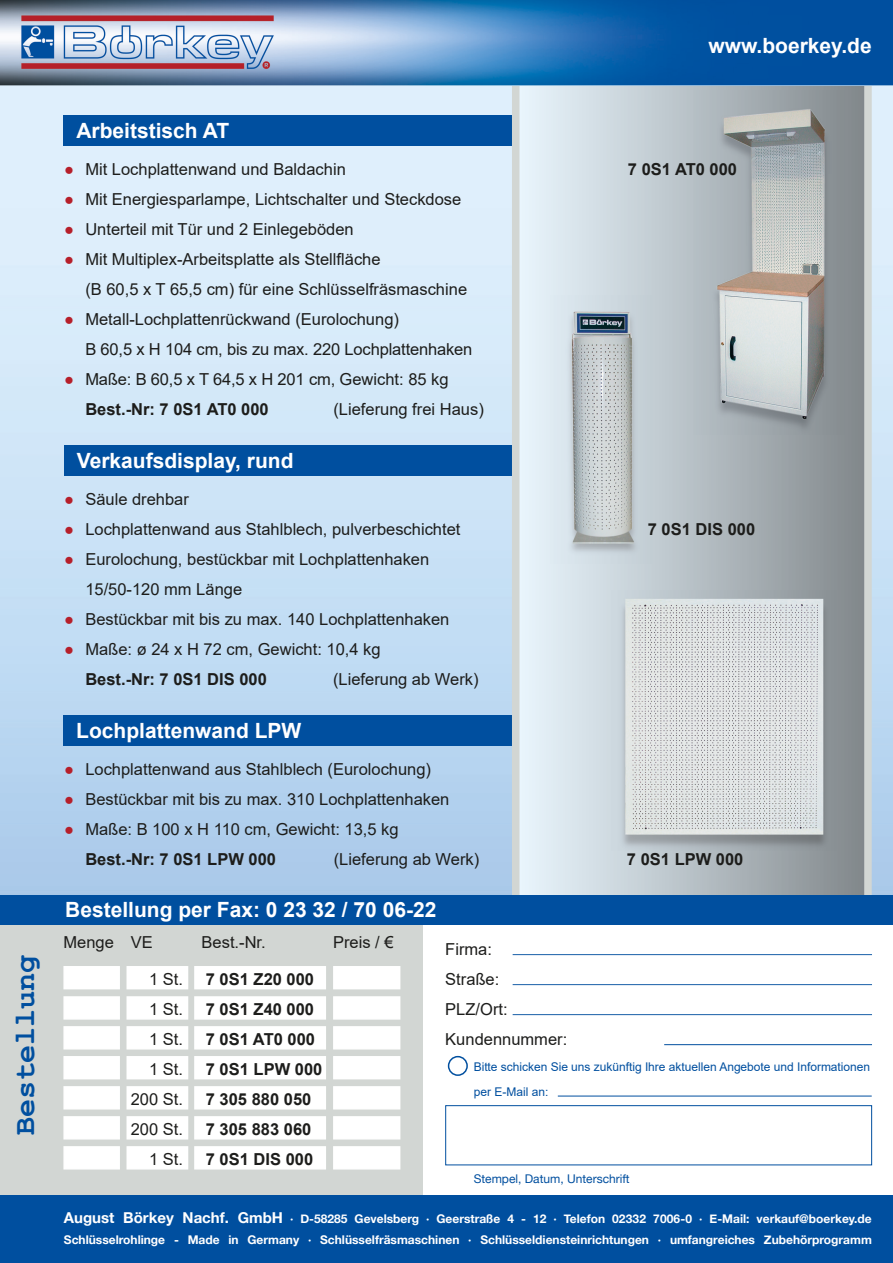
<style>
.page{position:relative;width:893px;height:1263px;background:#fff}
.page>*{position:absolute;margin:0;border:0;box-sizing:border-box;transform-origin:0 0}
.t1{font:700 30px "Courier New";color:#004f9f}
.t2{font:700 21px "Arial";color:#fff}
.t3{font:16.5px/30px "Arial";color:#1d1d1b}
.t4{font:700 16.5px/30px "Arial";color:#1d1d1b}
.t5{font:700 12px/21px "Helvetica Neue";color:#fff}
.t6{font:12px/25.5px "Arial";color:#004f9f}
.t7{font:12px "Helvetica Neue";color:#004f9f}
.s1{color:#b61f2a}
.s2{font-weight:700}
.s3{font-size:15px}
</style>
<div class="page">
<img style="left:0;top:85px;width:893px;height:810px">
<div style="left:64px;top:115px;width:449px;height:30px;background:#004f9f"></div>
<div style="left:64px;top:445px;width:449px;height:30px;background:#004f9f"></div>
<div style="left:63px;top:715px;width:450px;height:30px;background:#004f9f"></div>
<div style="left:0;top:921px;width:423px;height:342px;background:#d2d6d3"></div>
<div style="left:194px;top:996px;width:132px;height:24px;background:#fff;border:2px solid #fff"></div>
<div style="left:194px;top:1026px;width:132px;height:23px;background:#fff"></div>
<div style="left:194px;top:1056px;width:132px;height:23px;background:#fff"></div>
<div style="left:194px;top:1086px;width:132px;height:23px;background:#fff"></div>
<div style="left:194px;top:1116px;width:132px;height:23px;background:#fff"></div>
<div style="left:194px;top:1146px;width:132px;height:23px;background:#fff"></div>
<div style="left:126px;top:996px;width:62px;height:24px;background:#fff;border:2px solid #fff"></div>
<div style="left:126px;top:1026px;width:62px;height:23px;background:#fff"></div>
<div style="left:126px;top:1056px;width:62px;height:23px;background:#fff"></div>
<div style="left:126px;top:1086px;width:62px;height:23px;background:#fff"></div>
<div style="left:126px;top:1116px;width:62px;height:23px;background:#fff"></div>
<div style="left:126px;top:1146px;width:62px;height:23px;background:#fff"></div>
<div style="left:63px;top:996px;width:57px;height:24px;background:#fff;border:2px solid #fff"></div>
<div style="left:63px;top:1026px;width:57px;height:23px;background:#fff"></div>
<div style="left:63px;top:1056px;width:57px;height:23px;background:#fff"></div>
<div style="left:63px;top:1086px;width:57px;height:23px;background:#fff"></div>
<div style="left:63px;top:1116px;width:57px;height:23px;background:#fff"></div>
<div style="left:63px;top:1146px;width:57px;height:23px;background:#fff"></div>
<div style="left:333px;top:996px;width:67px;height:24px;background:#fff;border:2px solid #fff"></div>
<div style="left:333px;top:1026px;width:67px;height:23px;background:#fff"></div>
<div style="left:333px;top:1056px;width:67px;height:23px;background:#fff"></div>
<div style="left:333px;top:1086px;width:67px;height:23px;background:#fff"></div>
<div style="left:333px;top:1116px;width:67px;height:23px;background:#fff"></div>
<div style="left:333px;top:1146px;width:67px;height:23px;background:#fff"></div>
<svg style="left:521px;top:85px;width:342px;height:810px;background:#bdc7cd"></svg>
<div style="left:512px;top:55px;width:360px;height:851px;border:8px solid #d2d6d3"></div>
<img style="left:0;top:0;width:893px;height:85px">
<div style="left:0;top:1195px;width:893px;height:68px;background:#004f9f"></div>
<div style="left:445px;top:1105px;width:427px;height:60px;border:1px solid #004f9f"></div>
<hr style="left:513px;top:984px;width:359px;height:1px;background:#004f9f">
<hr style="left:513px;top:954px;width:359px;height:1px;background:#004f9f">
<hr style="left:513px;top:1014px;width:359px;height:1px;background:#004f9f">
<hr style="left:664px;top:1044px;width:208px;height:1px;background:#004f9f">
<hr style="left:558px;top:1096px;width:314px;height:1px;background:#004f9f">
<div style="left:448px;top:1056px;width:20px;height:20px;border:2px solid #004f9f;border-radius:50%"></div>
<div style="left:0;top:895px;width:893px;height:30px;background:#004f9f"></div>
<img style="left:612px;top:591px;width:225px;height:260px">
<img style="left:693px;top:90px;width:151px;height:345px">
<img style="left:551px;top:295px;width:102px;height:269px">
<div style="left:194px;top:966px;width:132px;height:23px;background:#fff"></div>
<div style="left:126px;top:966px;width:62px;height:23px;background:#fff"></div>
<div style="left:63px;top:966px;width:57px;height:23px;background:#fff"></div>
<div style="left:333px;top:966px;width:67px;height:23px;background:#fff"></div>
<p class="t2" style="left:708px;top:30px;width:165px">www.boerkey.de</p>
<h1 class="t1" style="left:6px;top:1135px;width:181px;rotate:-90deg">Bestellung</h1>
<p class="t2" style="left:76px;top:115px;width:154px">Arbeitstisch AT</p>
<p class="t3" style="left:64px;top:154px;width:283px"><span class="s1">●</span> Mit Lochplattenwand und Baldachin</p>
<p class="t3" style="left:64px;top:184px;width:399px"><span class="s1">●</span> Mit Energiesparlampe, Lichtschalter und Steckdose</p>
<p class="t3" style="left:64px;top:214px;width:291px"><span class="s1">●</span> Unterteil mit Tür und 2 Einlegeböden</p>
<p class="t3" style="left:85px;top:244px;width:383px;text-indent:-21px"><span class="s1">●</span> Mit Multiplex-Arbeitsplatte als Stellfläche<br>(B 60,5 x T 65,5 cm) für eine Schlüsselfräsmaschine</p>
<p class="t3" style="left:85px;top:304px;width:389px;text-indent:-21px"><span class="s1">●</span> Metall-Lochplattenrückwand (Eurolochung)<br>B 60,5 x H 104 cm, bis zu max. 220 Lochplattenhaken</p>
<p class="t3" style="left:85px;top:364px;width:365px;text-indent:-21px"><span class="s1">●</span> Maße: B 60,5 x T 64,5 x H 201 cm, Gewicht: 85 kg<br><span class="s2">Best.-Nr: 7 0S1 AT0 000</span></p>
<p class="t3" style="left:333px;top:394px;width:152px">(Lieferung frei Haus)</p>
<p class="t2" style="left:77px;top:445px;width:218px">Verkaufsdisplay, rund</p>
<p class="t3" style="left:64px;top:484px;width:126px"><span class="s1">●</span> Säule drehbar</p>
<p class="t3" style="left:64px;top:514px;width:398px"><span class="s1">●</span> Lochplattenwand aus Stahlblech, pulverbeschichtet</p>
<p class="t3" style="left:85px;top:544px;width:345px;text-indent:-21px"><span class="s1">●</span> Eurolochung, bestückbar mit Lochplattenhaken<br>15/50-120 mm Länge</p>
<p class="t3" style="left:64px;top:604px;width:387px"><span class="s1">●</span> Bestückbar mit bis zu max. 140 Lochplattenhaken</p>
<p class="t3" style="left:85px;top:634px;width:297px;text-indent:-21px"><span class="s1">●</span> Maße: ø 24 x H 72 cm, Gewicht: 10,4 kg<br><span class="s2">Best.-Nr: 7 0S1 DIS 000</span></p>
<p class="t3" style="left:333px;top:664px;width:147px">(Lieferung ab Werk)</p>
<p class="t2" style="left:76px;top:715px;width:227px">Lochplattenwand LPW</p>
<p class="t4" style="left:628px;top:154px;width:111px">7 0S1 AT0 000</p>
<p class="t4" style="left:648px;top:514px;width:109px">7 0S1 DIS 000</p>
<p class="t3" style="left:64px;top:754px;width:369px"><span class="s1">●</span> Lochplattenwand aus Stahlblech (Eurolochung)</p>
<p class="t3" style="left:64px;top:784px;width:387px"><span class="s1">●</span> Bestückbar mit bis zu max. 310 Lochplattenhaken</p>
<p class="t3" style="left:85px;top:814px;width:315px;text-indent:-21px"><span class="s1">●</span> Maße: B 100 x H 110 cm, Gewicht: 13,5 kg<br><span class="s2">Best.-Nr: 7 0S1 LPW 000</span></p>
<p class="t3" style="left:334px;top:844px;width:147px">(Lieferung ab Werk)</p>
<p class="t4" style="left:627px;top:844px;width:118px">7 0S1 LPW 000</p>
<p class="t2" style="left:65px;top:894px;width:373px">Bestellung per Fax: 0 23 32 / 70 06-22</p>
<p class="t3" style="left:63px;top:927px;width:91px">Menge VE</p>
<p class="t3" style="left:202px;top:927px;width:66px">Best.-Nr.</p>
<p class="t3" style="left:333px;top:927px;width:62px">Preis / €</p>
<p class="t4" style="left:206px;top:964px;width:118px">7 0S1 Z20 000<br>7 0S1 Z40 000<br>7 0S1 AT0 000<br>7 0S1 LPW 000<br>7 305 880 050<br>7 305 883 060<br>7 0S1 DIS 000</p>
<p class="t3" style="left:131px;top:964px;width:54px;text-align:right">1 St.<br>1 St.<br>1 St.<br>1 St.<br>200 St.<br>200 St.<br>1 St.</p>
<p class="t3" style="left:445px;top:934px;width:64px">Firma:<br>Straße:<br>PLZ/Ort:</p>
<p class="t3" style="left:445px;top:1024px;width:123px">Kundennummer:</p>
<p class="t6" style="left:474px;top:1054px;width:398px">Bitte schicken Sie uns zukünftig Ihre aktuellen Angebote und Informationen per E-Mail an:</p>
<p class="t7" style="left:474px;top:1172px;width:158px">Stempel, Datum, Unterschrift</p>
<p class="t5" style="left:64px;top:1208px;width:809px"><span class="s3">August Börkey Nachf. GmbH</span> · D-58285 Gevelsberg · Geerstraße 4 - 12 · Telefon 02332 7006-0 · E-Mail: verkauf@boerkey.de<br>Schlüsselrohlinge - Made in Germany · Schlüsselfräsmaschinen · Schlüsseldiensteinrichtungen · umfangreiches Zubehörprogramm</p>
</div>
